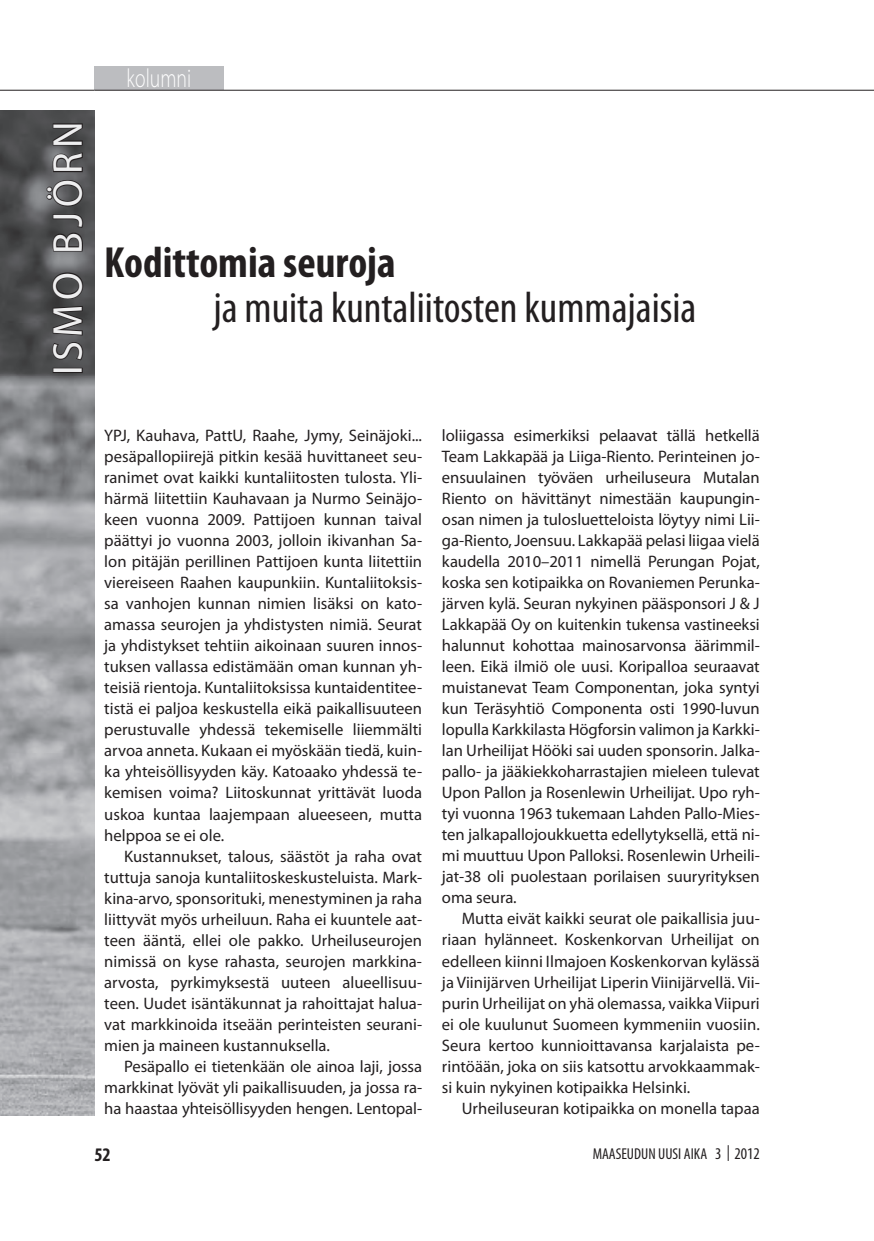
<style>
.page{position:relative;width:874px;height:1241px;background:#fff}
.page>*{position:absolute;margin:0;border:0;box-sizing:border-box;transform-origin:0 0}
.MUA_otsikko_hoikka{font:condensed 43.75px "Myriad Pro";color:#231f20}
.MUA_otsikko{font:700 condensed 43.75px "Myriad Pro";color:#231f20}
.MUA_kirjoittaja{font:41.82px "Myriad Pro";letter-spacing:.12em;color:#eeeeef;scale:.96 1}
.MUA_ylälaatikko{font:300 26.25px "Myriad Pro";color:#fff;scale:.75 1}
.t1{font:700 condensed 19.25px "Myriad Pro";color:#231f20}
.MUA_tiivistelmä{font:16.62px/21px "Myriad Pro";color:#231f20;text-align:justify}
.MUA_tiivistelmä_ekak{font:16.62px/21px "Myriad Pro";color:#231f20;text-align:justify}
.t2{font:condensed 15.75px "Myriad Pro";color:#231f20}
.s1{font-size:16.45px}
</style>
<div class="page">
<img style="left:0;top:110px;width:94px;height:1004px">
<div style="left:94px;top:67px;width:129px;height:23px;background:#bcbdc0"></div>
<hr style="left:0;top:90px;width:94px;height:1px;background:#231f20">
<div style="left:53px;top:368px;width:30px;height:5px;border:2px solid #231f20"></div>
<svg style="left:51px;top:271px;width:33px;height:91px;background:#424143"></svg>
<svg style="left:52px;top:213px;width:32px;height:39px"></svg>
<svg style="left:46px;top:179px;width:38px;height:28px"></svg>
<svg style="left:51px;top:122px;width:33px;height:51px;background:#434344"></svg>
<hr style="left:94px;top:90px;width:779px;height:1px;background:#231f20">
<p class="MUA_kirjoittaja" style="left:42px;top:375px;width:266px;rotate:-90deg">ISMO BJÖRN</p>
<p class="MUA_ylälaatikko" style="left:127px;top:62px;width:87px">kolumni</p>
<p class="MUA_otsikko" style="left:104px;top:235px;width:292px">Kodittomia seuroja</p>
<p class="MUA_otsikko_hoikka" style="left:213px;top:281px;width:484px">ja muita kuntaliitosten kummajaisia</p>
<p class="MUA_tiivistelmä_ekak" style="left:104px;top:425px;width:319px">YPJ, Kauhava, PattU, Raahe, Jymy, Seinäjoki... pesäpallopiirejä pitkin kesää huvittaneet seu&shy;ranimet ovat kaikki kuntaliitosten tulosta. Yli&shy;härmä liitettiin Kauhavaan ja Nurmo Seinäjo&shy;keen vuonna 2009. Pattijoen kunnan taival päättyi jo vuonna 2003, jolloin ikivanhan Sa&shy;lon pitäjän perillinen Pattijoen kunta liitettiin viereiseen Raahen kaupunkiin. Kuntaliitoksis&shy;sa vanhojen kunnan nimien lisäksi on kato&shy;amassa seurojen ja yhdistysten nimiä. Seurat ja yhdistykset tehtiin aikoinaan suuren innos&shy;tuksen vallassa edistämään oman kunnan yh&shy;teisiä rientoja. Kuntaliitoksissa kuntaidentitee&shy;tistä ei paljoa keskustella eikä paikallisuuteen perustuvalle yhdessä tekemiselle liiemmälti arvoa anneta. Kukaan ei myöskään tiedä, kuin&shy;ka yhteisöllisyyden käy. Katoaako yhdessä te&shy;kemisen voima? Liitoskunnat yrittävät luoda uskoa kuntaa laajempaan alueeseen, mutta helppoa se ei ole.</p>
<p class="MUA_tiivistelmä" style="left:104px;top:845px;width:319px;text-indent:20px">Kustannukset, talous, säästöt ja raha ovat tuttuja sanoja kuntaliitoskeskusteluista. Mark&shy;kina-arvo, sponsorituki, menestyminen ja raha liittyvät myös urheiluun. Raha ei kuuntele aat&shy;teen ääntä, ellei ole pakko. Urheiluseurojen nimissä on kyse rahasta, seurojen markkina&shy;arvosta, pyrkimyksestä uuteen alueellisuu&shy;teen. Uudet isäntäkunnat ja rahoittajat halua&shy;vat markkinoida itseään perinteisten seurani&shy;mien ja maineen kustannuksella.</p>
<p class="MUA_tiivistelmä" style="left:104px;top:1055px;width:319px;text-indent:20px">Pesäpallo ei tietenkään ole ainoa laji, jossa markkinat lyövät yli paikallisuuden, ja jossa ra&shy;ha haastaa yhteisöllisyyden hengen. Lentopal-</p>
<p class="MUA_tiivistelmä" style="left:442px;top:425px;width:319px">loliigassa esimerkiksi pelaavat tällä hetkellä Team Lakkapää ja Liiga-Riento. Perinteinen jo&shy;ensuulainen työväen urheiluseura Mutalan Riento on hävittänyt nimestään kaupungin&shy;osan nimen ja tulosluetteloista löytyy nimi Lii&shy;ga-Riento, Joensuu. Lakkapää pelasi liigaa vielä kaudella 2010–2011 nimellä Perungan Pojat, koska sen kotipaikka on Rovaniemen Perunka&shy;järven kylä. Seuran nykyinen pääsponsori J &amp; J Lakkapää Oy on kuitenkin tukensa vastineeksi halunnut kohottaa mainosarvonsa äärimmil&shy;leen. Eikä ilmiö ole uusi. Koripalloa seuraavat muistanevat Team Componentan, joka syntyi kun Teräsyhtiö Componenta osti 1990-luvun lopulla Karkkilasta Högforsin valimon ja Karkki&shy;lan Urheilijat Hööki sai uuden sponsorin. Jalka&shy;pallo- ja jääkiekkoharrastajien mieleen tulevat Upon Pallon ja Rosenlewin Urheilijat. Upo ryh&shy;tyi vuonna 1963 tukemaan Lahden Pallo-Mies&shy;ten jalkapallojoukkuetta edellytyksellä, että ni&shy;mi muuttuu Upon Palloksi. Rosenlewin Urheili&shy;jat-38 oli puolestaan porilaisen suuryrityksen oma seura.</p>
<p class="MUA_tiivistelmä" style="left:442px;top:908px;width:319px;text-indent:20px">Mutta eivät kaikki seurat ole paikallisia juu&shy;riaan hylänneet. Koskenkorvan Urheilijat on edelleen kiinni Ilmajoen Koskenkorvan kylässä ja Viinijärven Urheilijat Liperin Viinijärvellä. Vii&shy;purin Urheilijat on yhä olemassa, vaikka Viipuri ei ole kuulunut Suomeen kymmeniin vuosiin.<br>Seura kertoo kunnioittavansa karjalaista pe&shy;rintöään, joka on siis katsottu arvokkaammak&shy;si kuin nykyinen kotipaikka Helsinki.</p>
<p class="MUA_tiivistelmä" style="left:461px;top:1096px;width:299px">Urheiluseuran kotipaikka on monella tapaa</p>
<p class="t1" style="left:94px;top:1142px;width:18px">52</p>
<p class="t2" style="left:592px;top:1143px;width:168px">MAASEUDUN UUSI AIKA <span class="s1">3</span> | <span class="s1">2012</span></p>
</div>
